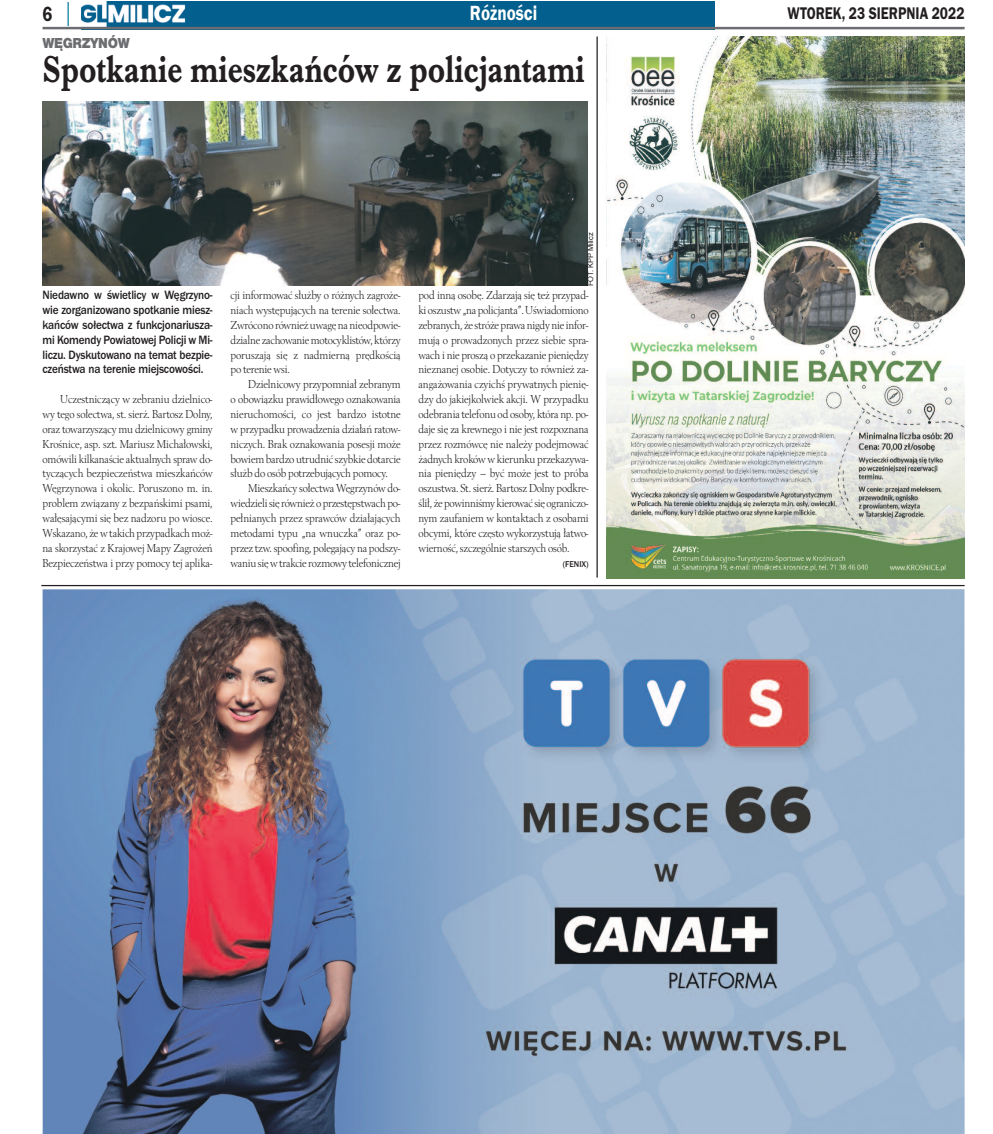
<style>
.page{position:relative;width:993px;height:1134px;background:#fff}
.page>*{position:absolute;margin:0;border:0;box-sizing:border-box;transform-origin:0 0}
.t1{font:700 38.75px "Imprint URWTCE";color:#231f20;scale:.8 1}
.t2{font:21.25px "Franklin Got URWTCE Dem";color:#fff;scale:.8 1}
.t3{font:21.25px "Franklin Got URWTCE Dem";color:#231f20;scale:.8 1}
.t4{font:17.5px "Franklin Got URWTCE Dem";color:#231f20;scale:.8 1}
.t5{font:900 15px "Nimbus San TCE";letter-spacing:-.025em;color:#6c6d70;scale:.9 1}
.t6{font:500 12.5px/14.9px "Franklin Got URWTCE";letter-spacing:-.015em;color:#231f20;text-align:justify;scale:.9 1}
.t7{font:12px/14.9px "Berling TCE";letter-spacing:-.015em;color:#231f20;text-align:justify;scale:.9 1}
.t8{font:500 8.75px "Franklin Got URWTCE";color:#231f20;scale:.95 1}
.t9{font:7.5px "Helvetica";letter-spacing:-.005em;color:#231f20}
</style>
<div class="page">
<img style="left:82px;top:2px;width:632px;height:25px">
<hr style="left:43px;top:27px;width:921px;height:2px;background:#6c6d70">
<hr style="left:67px;top:2px;width:2px;height:24px;background:#0a7c9d">
<img style="left:43px;top:101px;width:544px;height:185px">
<img style="left:43px;top:589px;width:921px;height:545px">
<img style="left:606px;top:36px;width:358px;height:543px">
<hr style="left:41px;top:585px;width:923px;height:1px;background:#231f20">
<hr style="left:596px;top:36px;width:1px;height:542px;background:#231f20">
<h2 class="t3" style="left:43px;top:1px;width:14px">6</h2>
<h2 class="t2" style="left:470px;top:0;width:85px">Różności</h2>
<h3 class="t4" style="left:787px;top:3px;width:223px">WTOREK, 23 SIERPNIA 2022</h3>
<p class="t5" style="left:43px;top:34px;width:98px">WĘGRZYNÓW</p>
<h1 class="t1" style="left:43px;top:46px;width:679px">Spotkanie mieszkańców z policjantami</h1>
<p class="t6" style="left:43px;top:287px;width:190px">Niedawno w świetlicy w Węgrzyno&shy;wie zorganizowano spotkanie miesz&shy;kańców sołectwa z funkcjonariusza&shy;mi Komendy Powiatowej Policji w Mi&shy;liczu. Dyskutowano na temat bezpie&shy;czeństwa na terenie miejscowości.</p>
<p class="t7" style="left:43px;top:392px;width:190px;text-indent:18px">Uczestniczący w zebraniu dzielnico&shy;wy tego sołectwa, st. sierż. Bartosz Dolny, oraz towarzyszący mu dzielnicowy gminy Krośnice, asp. szt. Mariusz Michałowski, omówili kilkanaście aktualnych spraw do&shy;tyczących bezpieczeństwa mieszkańców Węgrzynowa i okolic. Poruszono m. in. problem związany z bezpańskimi psami, wałęsającymi się bez nadzoru po wiosce.<br>Wskazano, żewtakich przypadkachmoż&shy;na skorzystać z Krajowej Mapy Zagrożeń Bezpieczeństwa i przy pomocy tej aplika-</p>
<p class="t7" style="left:230px;top:288px;width:190px">cji informować służby o różnych zagroże&shy;niach występujących na terenie sołectwa.<br>Zwrócono równieżuwagę na nieodpowie&shy;dzialne zachowaniemotocyklistów, którzy poruszają się z nadmierną prędkością po terenie wsi.</p>
<p class="t7" style="left:230px;top:377px;width:190px;text-indent:18px">Dzielnicowy przypomniał zebranym o obowiązku prawidłowego oznakowania nieruchomości, co jest bardzo istotne w przypadku prowadzenia działań ratow&shy;niczych. Brak oznakowania posesji może bowiem bardzo utrudnić szybkie dotarcie służb do osób potrzebujących pomocy.</p>
<p class="t7" style="left:230px;top:481px;width:190px;text-indent:18px">Mieszkańcy sołectwa Węgrzynów do&shy;wiedzielisię również o przestępstwachpo&shy;pełnianych przez sprawców działających metodami typu „na wnuczka” oraz po&shy;przez tzw. spoofing, polegający na podszy&shy;waniusięwtrakcie rozmowy telefonicznej</p>
<p class="t9" style="left:587px;top:286px;width:55px;rotate:-90deg">FOT. KPP Milicz</p>
<p class="t7" style="left:418px;top:288px;width:190px">pod inną osobę. Zdarzają się też przypad&shy;ki oszustw„na policjanta”.Uświadomiono zebranych, że stróże prawanigdynie infor&shy;mują o prowadzonych przez siebie spra&shy;wach i nie proszą o przekazanie pieniędzy nieznanej osobie. Dotyczy to również za&shy;angażowania czyichś prywatnych pienię&shy;dzy do jakiejkolwiek akcji. W przypadku odebrania telefonu od osoby, która np. po&shy;daje się za krewnego i nie jest rozpoznana przez rozmówcę nie należy podejmować żadnych kroków w kierunku przekazywa&shy;nia pieniędzy – być może jest to próba oszustwa. St. sierż. Bartosz Dolny podkre&shy;ślił, że powinniśmy kierować się ograniczo&shy;nym zaufaniem w kontaktach z osobami obcymi, które często wykorzystują łatwo&shy;wierność, szczególnie starszych osób.</p>
<p class="t8" style="left:562px;top:558px;width:29px">(FENIX)</p>
</div>
